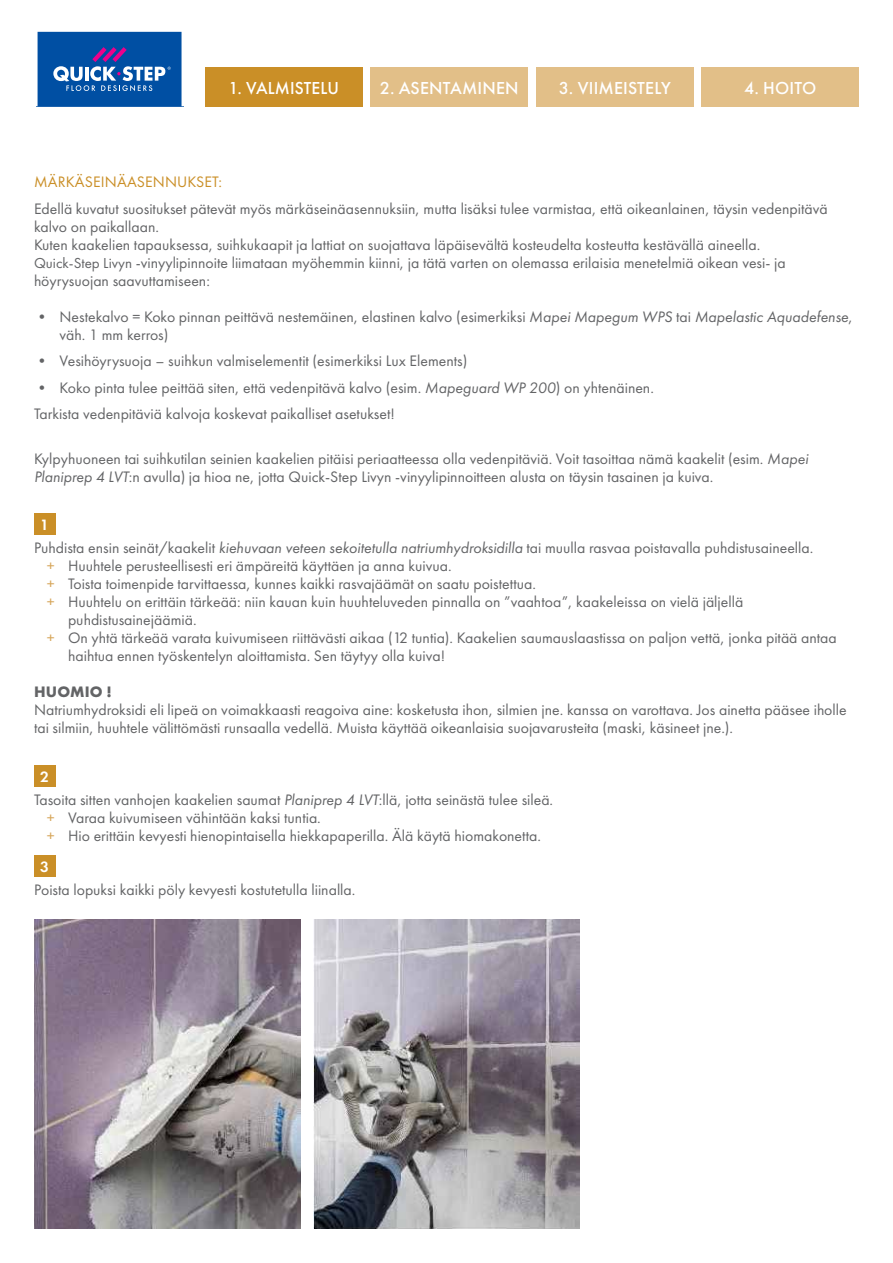
<style>
.page{position:relative;width:893px;height:1263px;background:#fff}
.page>*{position:absolute;margin:0;border:0;box-sizing:border-box;transform-origin:0 0}
.t1{font:500 18px "Futura PT";letter-spacing:.01em;color:#fff}
.t2{font:15.75px/18px "Futura PT";color:#636466}
.t3{font:15.75px "Futura PT";letter-spacing:.01em;color:#ca8f27}
.t4{font:700 15.75px "Futura PT";letter-spacing:.01em;color:#636466}
.t5{font:600 15.6px "Futura PT";color:#fff}
.s1{font-size:15px}
.s2{font-style:italic}
.s3{color:#d6a65a}
</style>
<div class="page">
<div style="left:205px;top:68px;width:157px;height:39px;background:#ca8f27"></div>
<div style="left:371px;top:68px;width:157px;height:39px;background:#e2bf88"></div>
<div style="left:536px;top:68px;width:157px;height:39px;background:#e2bf88"></div>
<div style="left:702px;top:68px;width:157px;height:39px;background:#e2bf88"></div>
<svg style="left:37px;top:31px;width:145px;height:75px;background:#2060ac"></svg>
<div style="left:34px;top:514px;width:21px;height:21px;background:#ca8f27"></div>
<div style="left:34px;top:766px;width:21px;height:21px;background:#ca8f27"></div>
<div style="left:34px;top:856px;width:21px;height:21px;background:#ca8f27"></div>
<img style="left:313px;top:919px;width:267px;height:310px">
<img style="left:34px;top:919px;width:266px;height:310px">
<p class="t1" style="left:228px;top:77px;width:112px">1. VALMISTELU</p>
<p class="t1" style="left:380px;top:77px;width:140px">2. ASENTAMINEN</p>
<p class="t1" style="left:559px;top:77px;width:114px">3. VIIMEISTELY</p>
<p class="t1" style="left:744px;top:77px;width:73px">4. HOITO</p>
<p class="t3" style="left:34px;top:172px;width:189px">MÄRKÄSEINÄASENNUKSET:</p>
<p class="t2" style="left:34px;top:199px;width:795px">Edellä kuvatut suositukset pätevät myös märkäseinäasennuksiin, mutta lisäksi tulee varmistaa, että oikeanlainen, täysin vedenpitävä kalvo on paikallaan.<br>Kuten kaakelien tapauksessa, suihkukaapit ja lattiat on suojattava läpäisevältä kosteudelta kosteutta kestävällä aineella.<br><span class="s1">Quick-Step Livyn</span> -vinyylipinnoite liimataan myöhemmin kiinni, ja tätä varten on olemassa erilaisia menetelmiä oikean vesi- ja höyrysuojan saavuttamiseen:</p>
<p class="t2" style="left:60px;top:307px;width:795px;text-indent:-26px">• Nestekalvo = Koko pinnan peittävä nestemäinen, elastinen kalvo (esimerkiksi <span class="s2">Mapei Mapegum WPS</span> tai <span class="s2">Mapelastic Aquadefense</span>, väh. 1 mm kerros)</p>
<p class="t2" style="left:34px;top:352px;width:435px">• Vesihöyrysuoja – suihkun valmiselementit (esimerkiksi Lux Elements)</p>
<p class="t2" style="left:34px;top:374px;width:621px;line-height:26.5px">• Koko pinta tulee peittää siten, että vedenpitävä kalvo (esim. <span class="s2">Mapeguard WP 200</span>) on yhtenäinen.<br>Tarkista vedenpitäviä kalvoja koskevat paikalliset asetukset!</p>
<p class="t2" style="left:34px;top:449px;width:776px">Kylpyhuoneen tai suihkutilan seinien kaakelien pitäisi periaatteessa olla vedenpitäviä. Voit tasoittaa nämä kaakelit (esim. <span class="s2">Mapei<br>Planiprep 4 LVT</span>:n avulla) ja hioa ne, jotta Quick-Step Livyn -vinyylipinnoitteen alusta on täysin tasainen ja kuiva.</p>
<p class="t5" style="left:40px;top:515px;width:10px">1</p>
<p class="t2" style="left:34px;top:538px;width:781px">Puhdista ensin seinät/kaakelit <span class="s2">kiehuvaan veteen sekoitetulla natriumhydroksidilla</span> tai muulla rasvaa poistavalla puhdistusaineella.</p>
<p class="t2" style="left:47px;top:556px;width:406px"><span class="s3">+</span> Huuhtele perusteellisesti eri ämpäreitä käyttäen ja anna kuivua.</p>
<p class="t2" style="left:47px;top:574px;width:491px"><span class="s3">+</span> Toista toimenpide tarvittaessa, kunnes kaikki rasvajäämät on saatu poistettua.</p>
<p class="t2" style="left:47px;top:592px;width:698px"><span class="s3">+</span> Huuhtelu on erittäin tärkeää: niin kauan kuin huuhteluveden pinnalla on ”vaahtoa”, kaakeleissa on vielä jäljellä</p>
<p class="t2" style="left:68px;top:610px;width:130px">puhdistusainejäämiä.</p>
<p class="t2" style="left:47px;top:628px;width:792px"><span class="s3">+</span> On yhtä tärkeää varata kuivumiseen riittävästi aikaa (12 tuntia). Kaakelien saumauslaastissa on paljon vettä, jonka pitää antaa</p>
<p class="t2" style="left:68px;top:646px;width:379px">haihtua ennen työskentelyn aloittamista. Sen täytyy olla kuiva!</p>
<p class="t4" style="left:34px;top:681px;width:79px">HUOMIO !</p>
<p class="t2" style="left:34px;top:700px;width:814px">Natriumhydroksidi eli lipeä on voimakkaasti reagoiva aine: kosketusta ihon, silmien jne. kanssa on varottava. Jos ainetta pääsee iholle tai silmiin, huuhtele välittömästi runsaalla vedellä. Muista käyttää oikeanlaisia suojavarusteita (maski, käsineet jne.).</p>
<p class="t5" style="left:40px;top:767px;width:10px">2</p>
<p class="t2" style="left:47px;top:790px;width:508px;text-indent:-13px">Tasoita sitten vanhojen kaakelien saumat <span class="s2">Planiprep 4 LVT</span>:llä, jotta seinästä tulee sileä. <span class="s3">+</span> Varaa kuivumiseen vähintään kaksi tuntia.<br><span class="s3">+</span> Hio erittäin kevyesti hienopintaisella hiekkapaperilla. Älä käytä hiomakonetta.</p>
<p class="t5" style="left:40px;top:857px;width:10px">3</p>
<p class="t2" style="left:34px;top:880px;width:323px">Poista lopuksi kaikki pöly kevyesti kostutetulla liinalla.</p>
</div>
